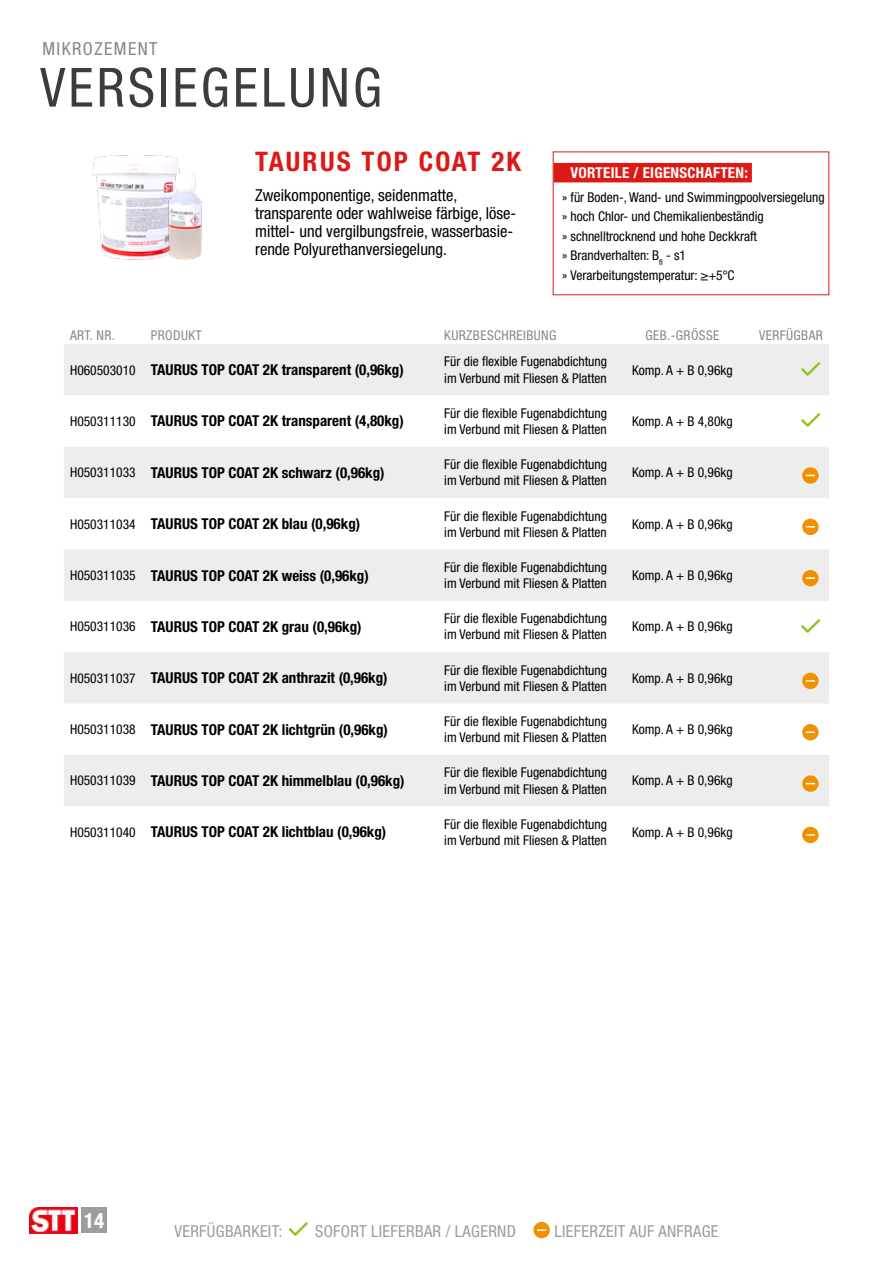
<style>
.page{position:relative;width:893px;height:1263px;background:#fff}
.page>*{position:absolute;margin:0;border:0;box-sizing:border-box;transform-origin:0 0}
.t1{font:condensed 54px "Helvetica Neue LT Pro";letter-spacing:.06em;color:#3c3c3b}
.t2{font:700 condensed 27px "Helvetica Neue LT Pro";letter-spacing:.08em;color:#dc1915}
.t3{font:700 condensed 21px "Helvetica Neue LT Pro";color:#fff}
.t4{font:condensed 18px "Helvetica Neue LT Pro";letter-spacing:.08em;color:#878787}
.t5{font:condensed 16.5px/18px "Helvetica Neue LT Pro";color:#000}
.t6{font:condensed 16.5px "Helvetica Neue LT Pro";letter-spacing:.02em;color:#9d9d9c}
.t7{font:700 condensed 15px "Helvetica Neue LT Pro";color:#000}
.t8{font:700 condensed 15px "Helvetica Neue LT Pro";letter-spacing:.02em;color:#fff}
.t9{font:condensed 13.5px/16.2px "Helvetica Neue LT Pro";color:#000}
.t10{font:condensed 13.5px "Helvetica Neue LT Pro";letter-spacing:.03em;color:#878787}
.s1{font-weight:400;font-size:13.5px}
</style>
<div class="page">
<div style="left:554px;top:163px;width:198px;height:19px;background:#dc1915"></div>
<img style="left:92px;top:155px;width:87px;height:105px">
<img style="left:164px;top:167px;width:38px;height:93px">
<svg style="left:64px;top:344px;width:765px;height:462px;fill:#ededed"></svg>
<svg style="left:802px;top:467px;width:17px;height:17px"></svg>
<div style="left:802px;top:519px;width:17px;height:16px;background:#f29100;border-radius:50%"></div>
<svg style="left:806px;top:526px;width:9px;height:2px"></svg>
<div style="left:802px;top:570px;width:17px;height:16px;background:#f29100;border-radius:50%"></div>
<svg style="left:806px;top:577px;width:9px;height:2px"></svg>
<div style="left:802px;top:673px;width:17px;height:16px;background:#f29100;border-radius:50%"></div>
<svg style="left:806px;top:680px;width:9px;height:2px"></svg>
<div style="left:802px;top:724px;width:17px;height:16px;background:#f29100;border-radius:50%"></div>
<svg style="left:806px;top:731px;width:9px;height:2px"></svg>
<svg style="left:802px;top:775px;width:17px;height:17px"></svg>
<div style="left:802px;top:827px;width:17px;height:16px;background:#f29100;border-radius:50%"></div>
<svg style="left:806px;top:834px;width:9px;height:2px"></svg>
<img style="left:30px;top:1208px;width:48px;height:25px">
<div style="left:82px;top:1208px;width:25px;height:25px;background:#9d9d9c"></div>
<div style="left:533px;top:1222px;width:17px;height:16px;background:#f29100;border-radius:50%"></div>
<svg style="left:537px;top:1229px;width:9px;height:2px"></svg>
<svg style="left:801px;top:362px;width:19px;height:14px"></svg>
<svg style="left:801px;top:414px;width:19px;height:13px"></svg>
<svg style="left:801px;top:619px;width:19px;height:13px"></svg>
<h3 class="t4" style="left:43px;top:39px;width:117px">MIKROZEMENT</h3>
<h1 class="t1" style="left:40px;top:56px;width:343px">VERSIEGELUNG</h1>
<h2 class="t2" style="left:255px;top:145px;width:267px">TAURUS TOP COAT 2K</h2>
<p class="t5" style="left:255px;top:186px;width:263px">Zweikomponentige, seidenmatte, transparente oder wahlweise färbige, löse&shy;mittel- und vergilbungsfreie, wasserbasie&shy;rende Polyurethanversiegelung.</p>
<p class="t8" style="left:571px;top:163px;width:179px">VORTEILE / EIGENSCHAFTEN:</p>
<p class="t9" style="left:562px;top:187px;width:264px;line-height:19.5px">» für Boden-, Wand- und Swimmingpoolversiegelung » hoch Chlor- und Chemikalienbeständig<br>» schnelltrocknend und hohe Deckkraft<br>» Brandverhalten: B<sub>fl</sub> - s1<br>» Verarbeitungstemperatur: ≥+5°C</p>
<p class="t10" style="left:70px;top:328px;width:47px">ART. NR.</p>
<p class="t10" style="left:151px;top:328px;width:52px">PRODUKT</p>
<p class="t10" style="left:444px;top:328px;width:114px">KURZBESCHREIBUNG</p>
<p class="t10" style="left:645px;top:328px;width:76px">GEB.-GRÖSSE</p>
<p class="t10" style="left:759px;top:328px;width:65px">VERFÜGBAR</p>
<p class="t7" style="left:70px;top:361px;width:335px"><span class="s1">H060503010</span> TAURUS TOP COAT 2K transparent (0,96kg)</p>
<p class="t9" style="left:444px;top:353px;width:164px">Für die flexible Fugenabdichtung im Verbund mit Fliesen &amp; Platten</p>
<p class="t9" style="left:632px;top:362px;width:102px">Komp. A + B 0,96kg</p>
<p class="t7" style="left:70px;top:412px;width:335px"><span class="s1">H050311130</span> TAURUS TOP COAT 2K transparent (4,80kg)</p>
<p class="t9" style="left:444px;top:405px;width:164px">Für die flexible Fugenabdichtung im Verbund mit Fliesen &amp; Platten</p>
<p class="t9" style="left:632px;top:413px;width:102px">Komp. A + B 4,80kg</p>
<p class="t7" style="left:70px;top:463px;width:316px"><span class="s1">H050311033</span> TAURUS TOP COAT 2K schwarz (0,96kg)</p>
<p class="t9" style="left:444px;top:456px;width:164px">Für die flexible Fugenabdichtung im Verbund mit Fliesen &amp; Platten</p>
<p class="t9" style="left:632px;top:464px;width:102px">Komp. A + B 0,96kg</p>
<p class="t7" style="left:70px;top:515px;width:292px"><span class="s1">H050311034</span> TAURUS TOP COAT 2K blau (0,96kg)</p>
<p class="t9" style="left:444px;top:507px;width:164px">Für die flexible Fugenabdichtung im Verbund mit Fliesen &amp; Platten</p>
<p class="t9" style="left:632px;top:516px;width:102px">Komp. A + B 0,96kg</p>
<p class="t7" style="left:70px;top:566px;width:300px"><span class="s1">H050311035</span> TAURUS TOP COAT 2K weiss (0,96kg)</p>
<p class="t9" style="left:444px;top:559px;width:164px">Für die flexible Fugenabdichtung im Verbund mit Fliesen &amp; Platten</p>
<p class="t9" style="left:632px;top:567px;width:102px">Komp. A + B 0,96kg</p>
<p class="t7" style="left:70px;top:617px;width:293px"><span class="s1">H050311036</span> TAURUS TOP COAT 2K grau (0,96kg)</p>
<p class="t9" style="left:444px;top:610px;width:164px">Für die flexible Fugenabdichtung im Verbund mit Fliesen &amp; Platten</p>
<p class="t9" style="left:632px;top:618px;width:102px">Komp. A + B 0,96kg</p>
<p class="t7" style="left:70px;top:669px;width:319px"><span class="s1">H050311037</span> TAURUS TOP COAT 2K anthrazit (0,96kg)</p>
<p class="t9" style="left:444px;top:662px;width:164px">Für die flexible Fugenabdichtung im Verbund mit Fliesen &amp; Platten</p>
<p class="t9" style="left:632px;top:670px;width:102px">Komp. A + B 0,96kg</p>
<p class="t7" style="left:70px;top:720px;width:319px"><span class="s1">H050311038</span> TAURUS TOP COAT 2K lichtgrün (0,96kg)</p>
<p class="t9" style="left:444px;top:713px;width:164px">Für die flexible Fugenabdichtung im Verbund mit Fliesen &amp; Platten</p>
<p class="t9" style="left:632px;top:721px;width:102px">Komp. A + B 0,96kg</p>
<p class="t7" style="left:70px;top:771px;width:336px"><span class="s1">H050311039</span> TAURUS TOP COAT 2K himmelblau (0,96kg)</p>
<p class="t9" style="left:444px;top:764px;width:164px">Für die flexible Fugenabdichtung im Verbund mit Fliesen &amp; Platten</p>
<p class="t9" style="left:632px;top:772px;width:102px">Komp. A + B 0,96kg</p>
<p class="t7" style="left:70px;top:823px;width:318px"><span class="s1">H050311040</span> TAURUS TOP COAT 2K lichtblau (0,96kg)</p>
<p class="t9" style="left:444px;top:816px;width:164px">Für die flexible Fugenabdichtung im Verbund mit Fliesen &amp; Platten</p>
<p class="t9" style="left:632px;top:824px;width:102px">Komp. A + B 0,96kg</p>
<h3 class="t3" style="left:84px;top:1208px;width:22px">14</h3>
<p class="t6" style="left:174px;top:1221px;width:109px">VERFÜGBARKEIT:</p>
<p class="t6" style="left:315px;top:1221px;width:202px">SOFORT LIEFERBAR / LAGERND</p>
<p class="t6" style="left:554px;top:1221px;width:165px">LIEFERZEIT AUF ANFRAGE</p>
</div>
